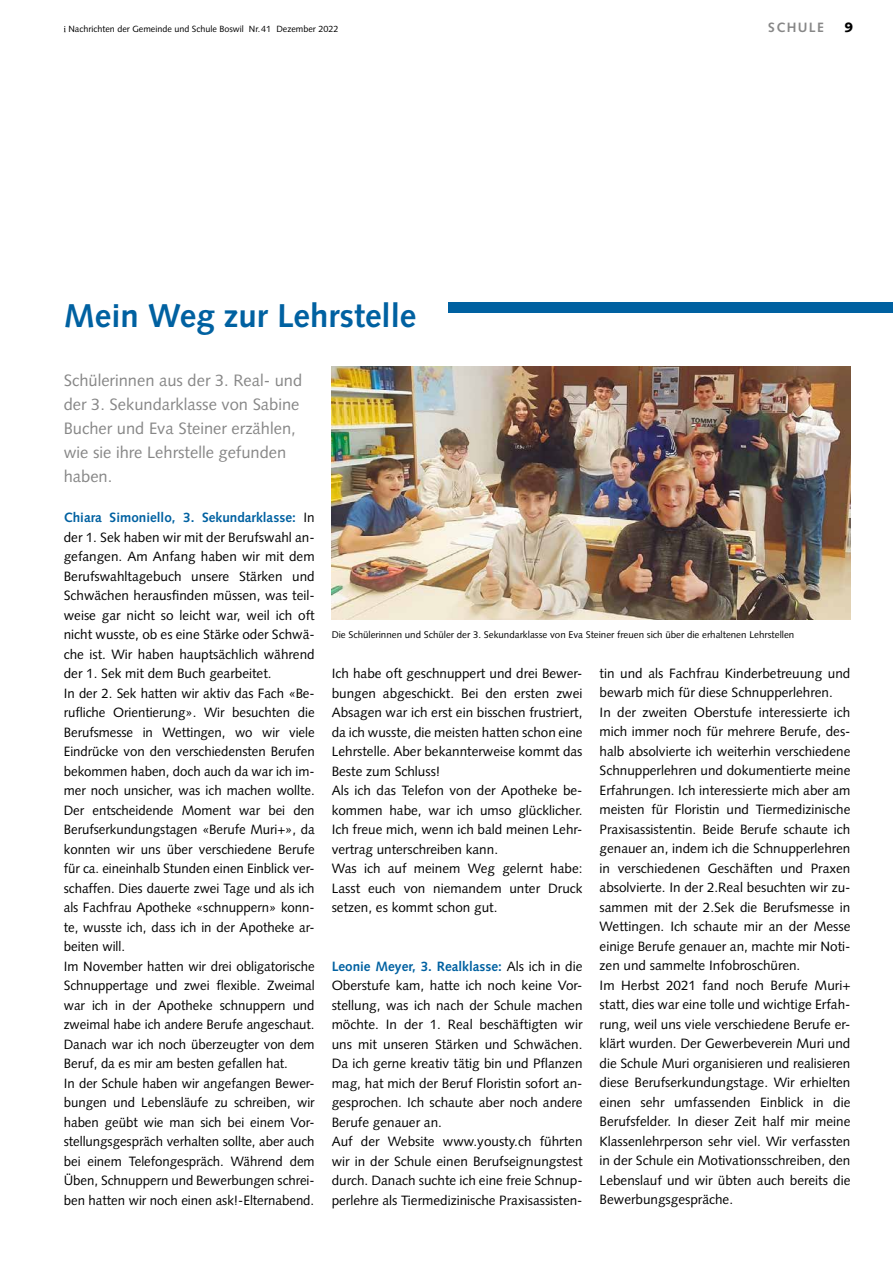
<style>
.page{position:relative;width:893px;height:1263px;background:#fff}
.page>*{position:absolute;margin:0;border:0;box-sizing:border-box;transform-origin:0 0}
.t1{font:700 33px "Syntax LT Std";color:#0061a1}
.t2{font:16.5px/24px "Syntax LT Std";color:#878787}
.t3{font:13.5px/19.5px "Syntax LT Std";color:#000}
.t4{font:700 13.5px "Syntax LT Std";letter-spacing:.1em;color:#878787}
.t5{font:900 13.5px "Syntax LT Std";color:#000}
.t6{font:9.75px "Syntax LT Std";color:#000}
.t7{font:9px "Syntax LT Std";color:#000}
.s1{font-weight:700;color:#0061a1}
</style>
<div class="page">
<svg style="left:64px;top:26px;width:2px;height:6px"></svg>
<div style="left:449px;top:302px;width:444px;height:11px;background:#0061a1"></div>
<img style="left:332px;top:366px;width:518px;height:254px">
<p class="t7" style="left:68px;top:24px;width:271px">Nachrichten der Gemeinde und Schule Boswil Nr.41 Dezember 2022</p>
<p class="t4" style="left:768px;top:20px;width:57px">SCHULE</p>
<p class="t5" style="left:844px;top:20px;width:10px">9</p>
<h1 class="t1" style="left:64px;top:297px;width:354px">Mein Weg zur Lehrstelle</h1>
<p class="t2" style="left:64px;top:368px;width:240px">Schülerinnen aus der 3. Real- und der 3. Sekundarklasse von Sabine<br>Bucher und Eva Steiner erzählen, wie sie ihre Lehrstelle gefunden haben.</p>
<p class="t3" style="left:64px;top:508px;width:252px"><span class="s1">Chiara Simoniello, 3. Sekundarklasse:</span> In der 1. Sek haben wir mit der Berufswahl an&shy;gefangen. Am Anfang haben wir mit dem Berufswahltagebuch unsere Stärken und Schwächen herausfinden müssen, was teil&shy;weise gar nicht so leicht war, weil ich oft nicht wusste, ob es eine Stärke oder Schwä&shy;che ist. Wir haben hauptsächlich während der 1. Sek mit dem Buch gearbeitet.<br>In der 2. Sek hatten wir aktiv das Fach «Be&shy;rufliche Orientierung». Wir besuchten die Berufsmesse in Wettingen, wo wir viele Eindrücke von den verschiedensten Berufen bekommen haben, doch auch da war ich im&shy;mer noch unsicher, was ich machen wollte.<br>Der entscheidende Moment war bei den Berufserkundungstagen «Berufe Muri+», da konnten wir uns über verschiedene Berufe für ca. eineinhalb Stunden einen Einblick ver&shy;schaffen. Dies dauerte zwei Tage und als ich als Fachfrau Apotheke «schnuppern» konn&shy;te, wusste ich, dass ich in der Apotheke ar&shy;beiten will.<br>Im November hatten wir drei obligatorische Schnuppertage und zwei flexible. Zweimal war ich in der Apotheke schnuppern und zweimal habe ich andere Berufe angeschaut.<br>Danach war ich noch überzeugter von dem Beruf, da es mir am besten gefallen hat.<br>In der Schule haben wir angefangen Bewer&shy;bungen und Lebensläufe zu schreiben, wir haben geübt wie man sich bei einem Vor&shy;stellungsgespräch verhalten sollte, aber auch bei einem Telefongespräch. Während dem Üben, Schnuppern und Bewerbungen schrei&shy;ben hatten wir noch einen ask!--Elternabend.</p>
<p class="t6" style="left:332px;top:629px;width:464px">Die Schülerinnen und Schüler der 3. Sekundarklasse von Eva Steiner freuen sich über die erhaltenen Lehrstellen</p>
<p class="t3" style="left:600px;top:663px;width:252px">tin und als Fachfrau Kinderbetreuung und bewarb mich für diese Schnupperlehren.<br>In der zweiten Oberstufe interessierte ich mich immer noch für mehrere Berufe, des&shy;halb absolvierte ich weiterhin verschiedene Schnupperlehren und dokumentierte meine Erfahrungen. Ich interessierte mich aber am meisten für Floristin und Tiermedizinische Praxisassistentin. Beide Berufe schaute ich genauer an, indem ich die Schnupperlehren in verschiedenen Geschäften und Praxen absolvierte. In der 2.Real besuchten wir zu&shy;sammen mit der 2.Sek die Berufsmesse in Wettingen. Ich schaute mir an der Messe einige Berufe genauer an, machte mir Noti&shy;zen und sammelte Infobroschüren.<br>Im Herbst 2021 fand noch Berufe Muri+ statt, dies war eine tolle und wichtige Erfah&shy;rung, weil uns viele verschiedene Berufe er&shy;klärt wurden. Der Gewerbeverein Muri und die Schule Muri organisieren und realisieren diese Berufserkundungstage. Wir erhielten einen sehr umfassenden Einblick in die Berufsfelder. In dieser Zeit half mir meine Klassenlehrperson sehr viel. Wir verfassten in der Schule ein Motivationsschreiben, den Lebenslauf und wir übten auch bereits die Bewerbungsgespräche.</p>
<p class="t3" style="left:332px;top:664px;width:252px">Ich habe oft geschnuppert und drei Bewer&shy;bungen abgeschickt. Bei den ersten zwei Absagen war ich erst ein bisschen frustriert, da ich wusste, die meisten hatten schon eine Lehrstelle. Aber bekannterweise kommt das Beste zum Schluss!<br>Als ich das Telefon von der Apotheke be&shy;kommen habe, war ich umso glücklicher.<br>Ich freue mich, wenn ich bald meinen Lehr&shy;vertrag unterschreiben kann.<br>Was ich auf meinem Weg gelernt habe:<br>Lasst euch von niemandem unter Druck setzen, es kommt schon gut.</p>
<p class="t3" style="left:332px;top:956px;width:252px"><span class="s1">Leonie Meyer, 3. Realklasse:</span> Als ich in die Oberstufe kam, hatte ich noch keine Vor&shy;stellung, was ich nach der Schule machen möchte. In der 1. Real beschäftigten wir uns mit unseren Stärken und Schwächen.<br>Da ich gerne kreativ tätig bin und Pflanzen mag, hat mich der Beruf Floristin sofort an&shy;gesprochen. Ich schaute aber noch andere Berufe genauer an.<br>Auf der Website www.yousty.ch führten wir in der Schule einen Berufseignungstest durch. Danach suchte ich eine freie Schnup&shy;perlehre als Tiermedizinische Praxisassisten-</p>
</div>
